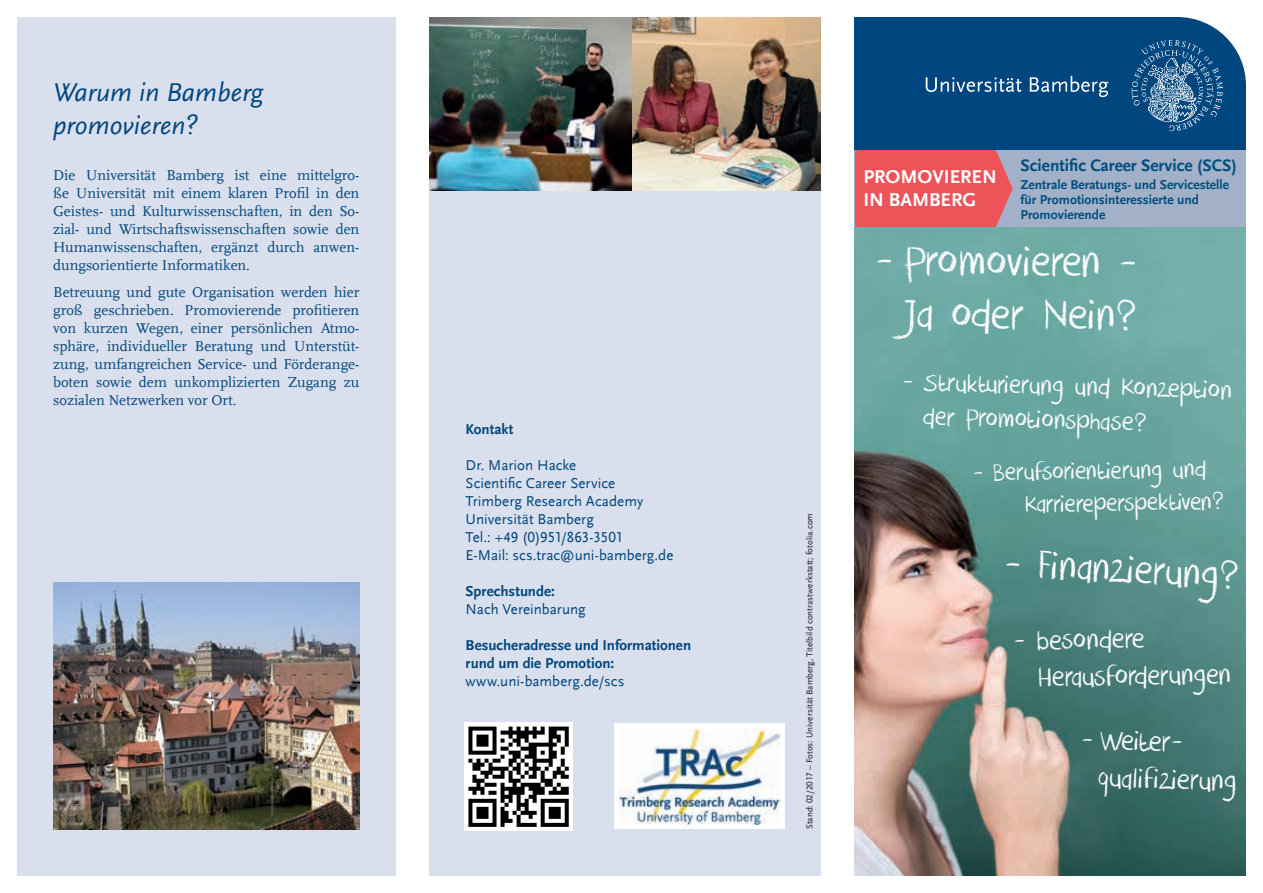
<style>
.page{position:relative;width:1263px;height:893px;background:#fff}
.page>*{position:absolute;margin:0;border:0;box-sizing:border-box;transform-origin:0 0}
.t1{font:47.7px/52.9px "DK Crayon Crumble";color:#fff;text-align:right}
.t2{font:44.1px "DK Crayon Crumble";color:#fff}
.t3{font:31.2px/37.7px "DK Crayon Crumble";color:#fff}
.t4{font:30.75px/36.9px "DK Crayon Crumble";color:#fff}
.t5{font:28.5px/34.2px "DK Crayon Crumble";color:#fff}
.t6{font:27px/32.4px "DK Crayon Crumble";color:#fff}
.t7{font:italic 27px/32.4px "UB Scala Sans";color:#00467e}
.t8{font:700 19.5px/23.4px "UB Scala Sans";color:#fff}
.t9{font:700 17.4px "UB Scala Sans";color:#004d7e}
.t10{font:15px/18px "UB Scala";color:#00467e;text-align:justify}
.t11{font:15px/18px "UB Scala Sans";color:#00467e}
.t12{font:700 15px/18px "UB Scala Sans";color:#00467e}
.t13{font:700 13.5px/15px "UB Scala Sans";color:#004d7e}
.t14{font:9px "UB Scala Sans";color:#231f20}
</style>
<div class="page">
<div style="left:429px;top:17px;width:392px;height:859px;background:#d9dfec"></div>
<div style="left:17px;top:17px;width:378px;height:859px;background:#d9dfec"></div>
<img style="left:53px;top:583px;width:306px;height:246px">
<img style="left:429px;top:17px;width:392px;height:173px">
<div style="left:464px;top:723px;width:109px;height:108px;background:#fff"></div>
<svg style="left:468px;top:727px;width:101px;height:100px"></svg>
<div style="left:615px;top:723px;width:169px;height:106px;background:#fff"></div>
<img style="left:619px;top:729px;width:160px;height:96px">
<div style="left:855px;top:149px;width:391px;height:81px;background:#a3b1c8"></div>
<div style="left:855px;top:149px;width:140px;height:89px;background:#ed5359"></div>
<svg style="left:995px;top:150px;width:18px;height:78px"></svg>
<img style="left:855px;top:228px;width:390px;height:648px">
<div style="left:855px;top:17px;width:391px;height:133px;background:#00467e"></div>
<svg style="left:1131px;top:40px;width:92px;height:91px;background:#2d6694"></svg>
<svg style="left:926px;top:77px;width:95px;height:15px"></svg>
<svg style="left:1030px;top:76px;width:78px;height:21px;background:#376e9a"></svg>
<h3 class="t7" style="left:53px;top:76px;width:211px">Warum in Bamberg promovieren?</h3>
<p class="t10" style="left:53px;top:166px;width:308px">Die Universität Bamberg ist eine mittelgro&shy;ße Universität mit einem klaren Profil in den Geistes- und Kulturwissenschaften, in den So&shy;zial- und Wirtschaftswissenschaften sowie den Humanwissenschaften, ergänzt durch anwen&shy;dungsorientierte Informatiken.</p>
<p class="t10" style="left:53px;top:283px;width:308px">Betreuung und gute Organisation werden hier groß geschrieben. Promovierende profitieren von kurzen Wegen, einer persönlichen Atmo&shy;sphäre, individueller Beratung und Unterstüt&shy;zung, umfangreichen Service- und Förderange&shy;boten sowie dem unkomplizierten Zugang zu sozialen Netzwerken vor Ort.</p>
<p class="t12" style="left:466px;top:420px;width:49px">Kontakt</p>
<p class="t11" style="left:466px;top:456px;width:209px">Dr. Marion Hacke<br>Scientific Career Service<br>Trimberg Research Academy<br>Universität Bamberg<br>Tel.: +49 (0)951/863-3501<br>E-Mail: scs.trac@uni-bamberg.de</p>
<p class="t12" style="left:466px;top:582px;width:91px">Sprechstunde:</p>
<p class="t11" style="left:466px;top:600px;width:122px">Nach Vereinbarung</p>
<p class="t12" style="left:466px;top:636px;width:227px">Besucheradresse und Informationen rund um die Promotion:</p>
<p class="t11" style="left:466px;top:672px;width:160px">www.uni-bamberg.de/scs</p>
<p class="t14" style="left:804px;top:829px;width:318px;rotate:-90deg">Stand: 02/2017 – Fotos: Universität Bamberg, Titelbild contrastwerkstatt; fotolia.com</p>
<p class="t9" style="left:1020px;top:155px;width:218px">Scientific Career Service (SCS)</p>
<p class="t13" style="left:1020px;top:178px;width:210px">Zentrale Beratungs- und Servicestelle für Promotionsinteressierte und<br>Promovierende</p>
<h3 class="t8" style="left:863px;top:165px;width:135px">PROMOVIEREN<br>IN BAMBERG</h3>
<h1 class="t1" style="left:876px;top:234px;width:264px;rotate:1deg">- Promovieren -<br>Ja oder Nein?</h1>
<h3 class="t5" style="left:924px;top:367px;width:310px;text-indent:-21px;rotate:1deg">- Strukturierung und Konzeption der Promotionsphase?</h3>
<h3 class="t6" style="left:1024px;top:457px;width:201px;text-indent:-51px;rotate:-1deg">- Berufsorientierung und<br>Karriereperspektiven?</h3>
<h2 class="t2" style="left:1006px;top:537px;width:236px;rotate:3deg">- Finanzierung?</h2>
<h3 class="t4" style="left:1036px;top:623px;width:195px;text-indent:-23px;rotate:-1deg">- besondere<br>Herausforderungen</h3>
<h3 class="t3" style="left:1099px;top:723px;width:140px;text-indent:-17px;rotate:1deg">- Weiter&shy;qualifizierung</h3>
</div>
